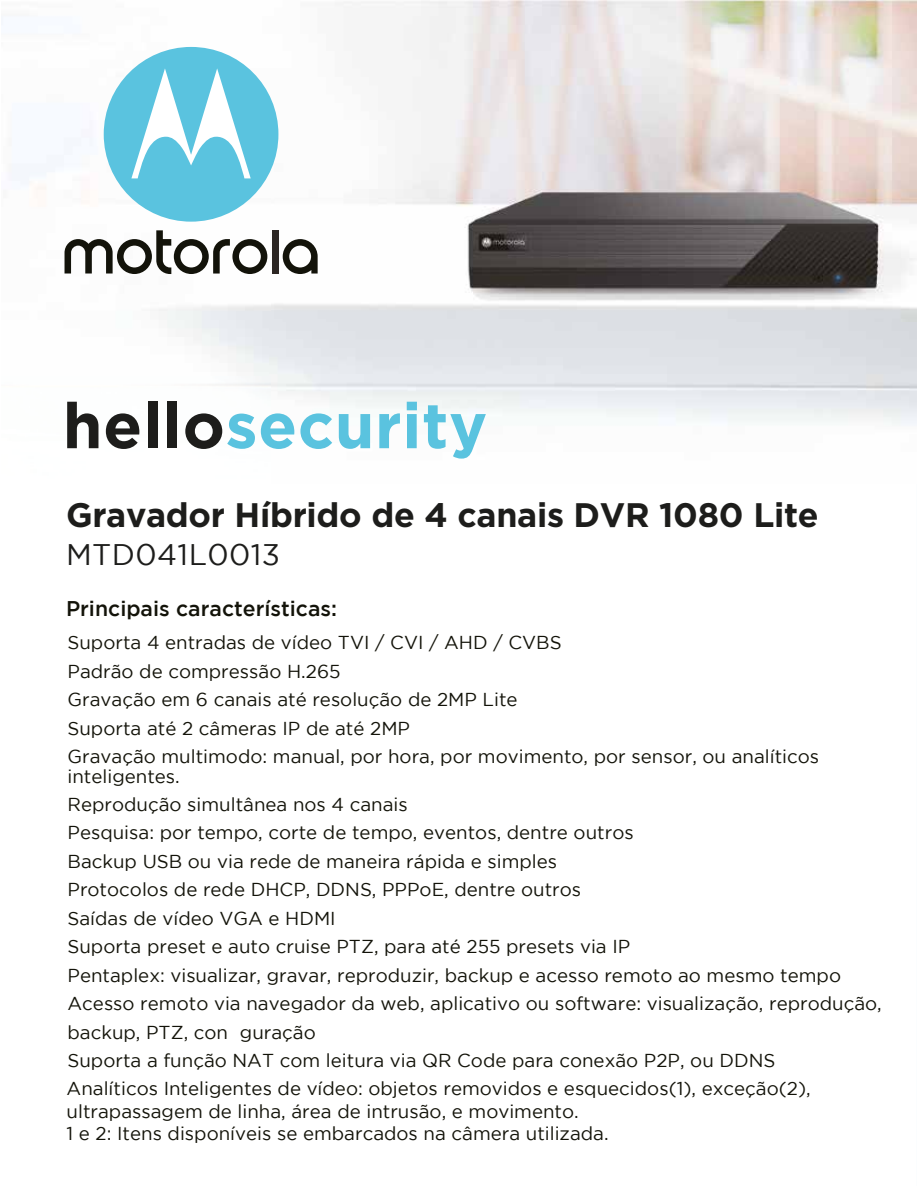
<style>
.page{position:relative;width:918px;height:1188px;background:#fff}
.page>*{position:absolute;margin:0;border:0;box-sizing:border-box;transform-origin:0 0}
.t1{font:700 63.75px "Gotham";letter-spacing:.01em;color:#5ac3df}
.t2{font:700 34.05px "Gotham";letter-spacing:-.01em;color:#1d1d1b}
.t3{font:29.7px "Gotham";letter-spacing:.015em;color:#1d1d1b}
.t4{font:500 21.3px "Gotham";color:#131309}
.t5{font:18.75px/28.5px "Gotham";color:#131309}
.s1{color:#1d1d1b}
</style>
<div class="page">
<hr style="left:916px;top:203px;width:1px;height:982px;background:#fbfdfe">
<hr style="left:916px;top:0;width:1px;height:203px;background:#2ba2dc">
<hr style="left:916px;top:30px;width:1px;height:34px;background:#37a6de">
<hr style="left:916px;top:165px;width:1px;height:32px;background:#37a6de">
<hr style="left:916px;top:97px;width:1px;height:32px;background:#37a6de">
<img style="left:1px;top:0;width:915px;height:425px">
<img style="left:916px;top:176px;width:1px;height:308px">
<svg style="left:283px;top:239px;width:35px;height:35px"></svg>
<div style="left:272px;top:230px;width:6px;height:44px;background:#2d2724"></div>
<svg style="left:65px;top:230px;width:202px;height:44px"></svg>
<div style="left:104px;top:47px;width:174px;height:175px;background:#5ac3df;border-radius:50%"></div>
<svg style="left:131px;top:68px;width:120px;height:110px"></svg>
<h1 class="t1" style="left:63px;top:389px;width:426px"><span class="s1">hello</span>security</h1>
<h2 class="t2" style="left:66px;top:495px;width:754px">Gravador Híbrido de 4 canais DVR 1080 Lite</h2>
<h3 class="t3" style="left:66px;top:538px;width:216px">MTD041L0013</h3>
<p class="t4" style="left:66px;top:596px;width:273px">Principais características:</p>
<p class="t5" style="left:68px;top:628px;width:753px">Suporta 4 entradas de vídeo TVI / CVI / AHD / CVBS<br>Padrão de compressão H.265<br>Gravação em 6 canais até resolução de 2MP Lite<br>Suporta até 2 câmeras IP de até 2MP<br>Gravação multimodo: manual, por hora, por movimento, por sensor, ou analíticos</p>
<p class="t5" style="left:67px;top:761px;width:817px">inteligentes.<br>Reprodução simultânea nos 4 canais<br>Pesquisa: por tempo, corte de tempo, eventos, dentre outros<br>Backup USB ou via rede de maneira rápida e simples<br>Protocolos de rede DHCP, DDNS, PPPoE, dentre outros<br>Saídas de vídeo VGA e HDMI<br>Suporta preset e auto cruise PTZ, para até 255 presets via IP<br>Pentaplex: visualizar, gravar, reproduzir, backup e acesso remoto ao mesmo tempo Acesso remoto via navegador da web, aplicativo ou software: visualização, reprodução, backup, PTZ, con guração<br>Suporta a função NAT com leitura via QR Code para conexão P2P, ou DDNS<br>Analíticos Inteligentes de vídeo: objetos removidos e esquecidos(1), exceção(2),</p>
<p class="t5" style="left:67px;top:1100px;width:544px;line-height:22.5px">ultrapassagem de linha, área de intrusão, e movimento.<br>1 e 2: Itens disponíveis se embarcados na câmera utilizada.</p>
</div>
